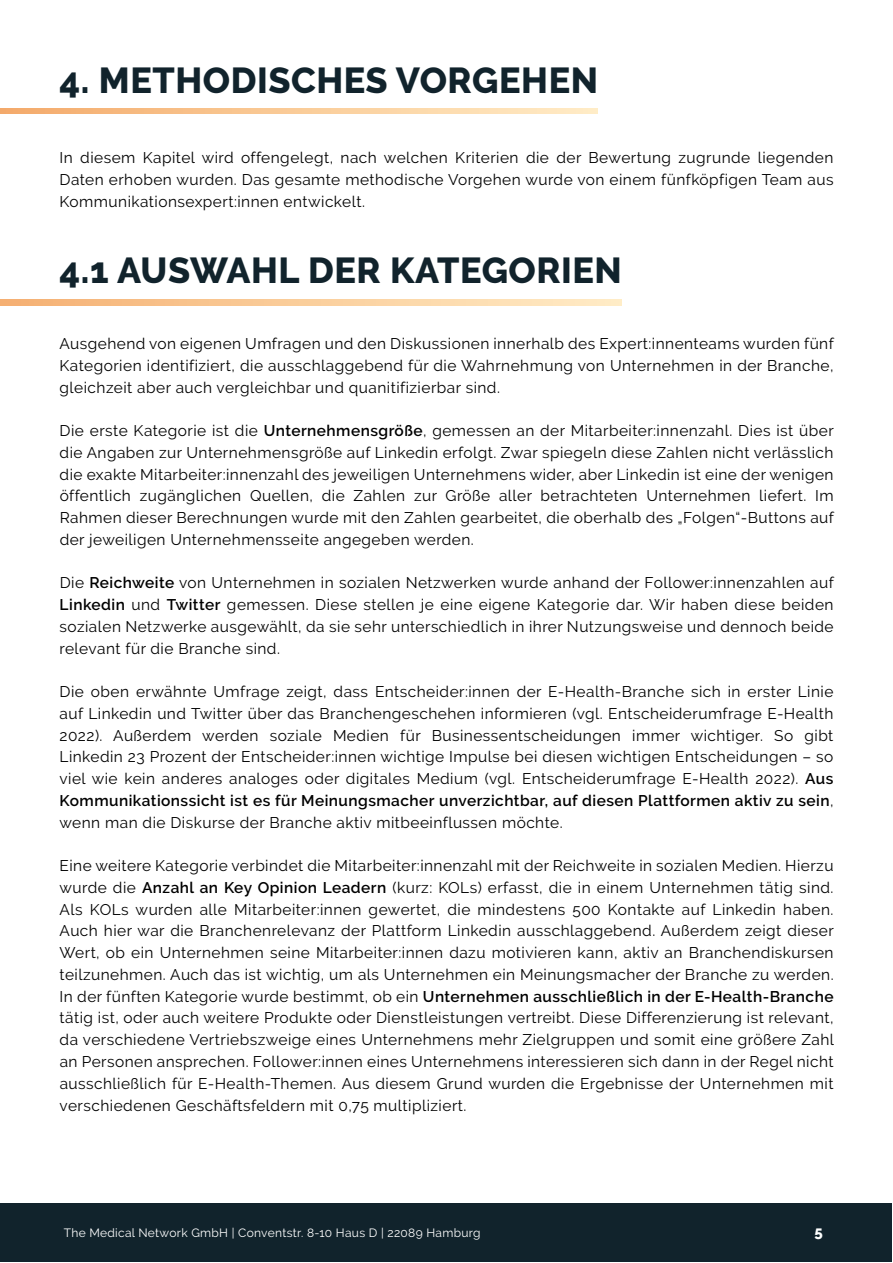
<style>
.page{position:relative;width:893px;height:1263px;background:#fff}
.page>*{position:absolute;margin:0;border:0;box-sizing:border-box;transform-origin:0 0}
.t1{font:800 36px "Raleway";letter-spacing:.015em;color:#11232c}
.t2{font:15.45px/21.8px "Raleway";letter-spacing:.03em;color:#000;text-align:justify}
.t3{font:800 15px "Raleway";color:#fff}
.t4{font:12px "Raleway";letter-spacing:.025em;color:#fff}
.s1{font-weight:600}
</style>
<div class="page">
<svg style="left:0;top:108px;width:597px;height:6px;background:#f9cb98"></svg>
<svg style="left:0;top:300px;width:621px;height:5px;background:#face9c"></svg>
<div style="left:1px;top:1203px;width:891px;height:59px;background:#11232c"></div>
<h1 class="t1" style="left:60px;top:60px;width:540px">4. METHODISCHES VORGEHEN</h1>
<p class="t2" style="left:60px;top:147px;width:775px">In diesem Kapitel wird offengelegt, nach welchen Kriterien die der Bewertung zugrunde liegenden Daten erhoben wurden. Das gesamte methodische Vorgehen wurde von einem fünfköpfigen Team aus Kommunikationsexpert:innen entwickelt.</p>
<h1 class="t1" style="left:60px;top:249px;width:564px">4.1 AUSWAHL DER KATEGORIEN</h1>
<p class="t2" style="left:60px;top:333px;width:776px">Ausgehend von eigenen Umfragen und den Diskussionen innerhalb des Expert:innenteams wurden fünf Kategorien identifiziert, die ausschlaggebend für die Wahrnehmung von Unternehmen in der Branche, gleichzeit aber auch vergleichbar und quanitifizierbar sind.</p>
<p class="t2" style="left:60px;top:420px;width:776px">Die erste Kategorie ist die <span class="s1">Unternehmensgröße</span>, gemessen an der Mitarbeiter:innenzahl. Dies ist über die Angaben zur Unternehmensgröße auf Linkedin erfolgt. Zwar spiegeln diese Zahlen nicht verlässlich die exakte Mitarbeiter:innenzahl des jeweiligen Unternehmens wider, aber Linkedin ist eine der wenigen öffentlich zugänglichen Quellen, die Zahlen zur Größe aller betrachteten Unternehmen liefert. Im Rahmen dieser Berechnungen wurde mit den Zahlen gearbeitet, die oberhalb des „Folgen“-Buttons auf der jeweiligen Unternehmensseite angegeben werden.</p>
<p class="t2" style="left:60px;top:572px;width:776px">Die <span class="s1">Reichweite</span> von Unternehmen in sozialen Netzwerken wurde anhand der Follower:innenzahlen auf <span class="s1">Linkedin</span> und <span class="s1">Twitter</span> gemessen. Diese stellen je eine eigene Kategorie dar. Wir haben diese beiden sozialen Netzwerke ausgewählt, da sie sehr unterschiedlich in ihrer Nutzungsweise und dennoch beide relevant für die Branche sind.</p>
<p class="t2" style="left:60px;top:681px;width:775px">Die oben erwähnte Umfrage zeigt, dass Entscheider:innen der E-Health-Branche sich in erster Linie auf Linkedin und Twitter über das Branchengeschehen informieren (vgl. Entscheiderumfrage E-Health 2022). Außerdem werden soziale Medien für Businessentscheidungen immer wichtiger. So gibt Linkedin 23 Prozent der Entscheider:innen wichtige Impulse bei diesen wichtigen Entscheidungen – so viel wie kein anderes analoges oder digitales Medium (vgl. Entscheiderumfrage E-Health 2022). <span class="s1">Aus Kommunikationssicht ist es für Meinungsmacher unverzichtbar, auf diesen Plattformen aktiv zu sein</span>, wenn man die Diskurse der Branche aktiv mitbeeinflussen möchte.</p>
<p class="t2" style="left:60px;top:855px;width:776px">Eine weitere Kategorie verbindet die Mitarbeiter:innenzahl mit der Reichweite in sozialen Medien. Hierzu wurde die <span class="s1">Anzahl an Key Opinion Leadern</span> (kurz: KOLs) erfasst, die in einem Unternehmen tätig sind.<br>Als KOLs wurden alle Mitarbeiter:innen gewertet, die mindestens 500 Kontakte auf Linkedin haben.<br>Auch hier war die Branchenrelevanz der Plattform Linkedin ausschlaggebend. Außerdem zeigt dieser Wert, ob ein Unternehmen seine Mitarbeiter:innen dazu motivieren kann, aktiv an Branchendiskursen teilzunehmen. Auch das ist wichtig, um als Unternehmen ein Meinungsmacher der Branche zu werden.<br>In der fünften Kategorie wurde bestimmt, ob ein <span class="s1">Unternehmen ausschließlich in der E-Health-Branche </span>tätig ist, oder auch weitere Produkte oder Dienstleistungen vertreibt. Diese Differenzierung ist relevant, da verschiedene Vertriebszweige eines Unternehmens mehr Zielgruppen und somit eine größere Zahl an Personen ansprechen. Follower:innen eines Unternehmens interessieren sich dann in der Regel nicht ausschließlich für E-Health-Themen. Aus diesem Grund wurden die Ergebnisse der Unternehmen mit verschiedenen Geschäftsfeldern mit 0,75 multipliziert.</p>
<p class="t4" style="left:64px;top:1226px;width:418px">The Medical Network GmbH | Conventstr. 8-10 Haus D | 22089 Hamburg</p>
<p class="t3" style="left:815px;top:1223px;width:10px">5</p>
</div>
